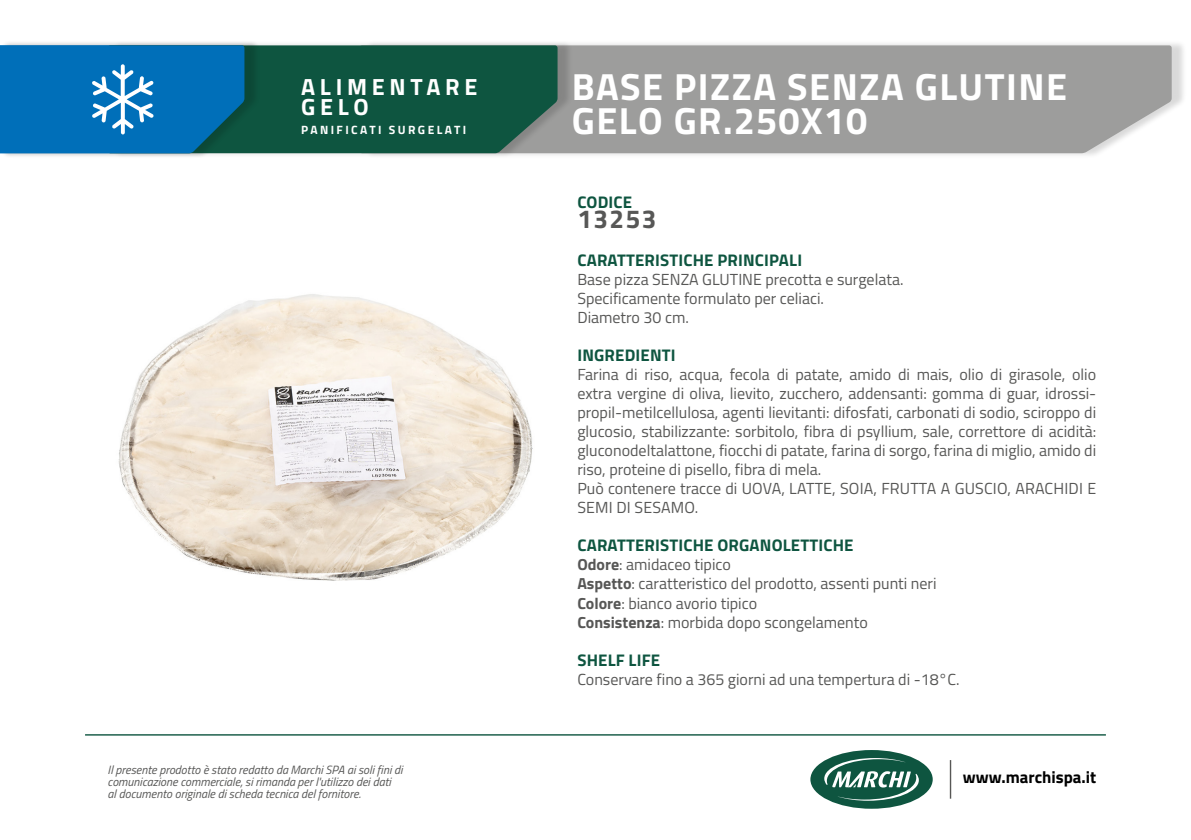
<style>
.page{position:relative;width:1191px;height:840px;background:#fff}
.page>*{position:absolute;margin:0;border:0;box-sizing:border-box;transform-origin:0 0}
.t1{font:700 37.8px/34.2px "Titillium Web";letter-spacing:.04em;color:#fff}
.t2{font:700 26px "Titillium Web";letter-spacing:.06em;color:#575756}
.t3{font:700 23.4px "Titillium Web";letter-spacing:.2em;color:#fff}
.t4{font:700 16.8px "Titillium Web";letter-spacing:.01em;color:#0e5540}
.t5{font:700 16.8px "Titillium Web";color:#000}
.t6{font:16px/19px "Titillium Web";color:#575756;text-align:justify}
.t7{font:italic 12px/12px "Titillium Web";color:#575756}
.t8{font:700 12px "Titillium Web";letter-spacing:.2em;color:#fff}
.s1{font-weight:700}
</style>
<div class="page">
<div style="left:364px;top:40px;width:823px;height:119px;background:#000;opacity:.15"></div>
<div style="left:573px;top:45px;width:598px;height:108px;background:#9d9d9c"></div>
<div style="left:112px;top:40px;width:461px;height:119px;background:#000;opacity:.15"></div>
<div style="left:260px;top:45px;width:297px;height:108px;background:#0e5540"></div>
<div style="left:0;top:40px;width:260px;height:119px;background:#000;opacity:.15"></div>
<svg style="left:0;top:45px;width:244px;height:108px"></svg>
<img style="left:118px;top:294px;width:415px;height:287px">
<hr style="left:949px;top:759px;width:2px;height:39px;background:#575756">
<div style="left:810px;top:749px;width:122px;height:59px;background:#0e5540;border-radius:50%"></div>
<svg style="left:824px;top:757px;width:95px;height:43px"></svg>
<hr style="left:85px;top:733px;width:1021px;height:2px;background:#0e5540">
<p class="t3" style="left:301px;top:69px;width:178px">ALIMENTARE</p>
<p class="t3" style="left:301px;top:89px;width:69px">GELO</p>
<p class="t8" style="left:301px;top:121px;width:166px">PANIFICATI SURGELATI</p>
<p class="t7" style="left:108px;top:762px;width:296px">Il presente prodotto è stato redatto da Marchi SPA ai soli fini di comunicazione commerciale, si rimanda per l'utilizzo dei dati<br>al documento originale di scheda tecnica del fornitore.</p>
<p class="t1" style="left:572px;top:67px;width:497px">BASE PIZZA SENZA GLUTINE<br>GELO GR.250X10</p>
<p class="t4" style="left:577px;top:189px;width:56px">CODICE</p>
<p class="t2" style="left:577px;top:199px;width:81px">13253</p>
<p class="t4" style="left:577px;top:247px;width:226px">CARATTERISTICHE PRINCIPALI</p>
<p class="t6" style="left:577px;top:269px;width:328px">Base pizza SENZA GLUTINE precotta e surgelata.</p>
<p class="t6" style="left:577px;top:288px;width:248px">Specificamente formulato per celiaci.</p>
<p class="t6" style="left:577px;top:307px;width:113px">Diametro 30 cm.</p>
<p class="t4" style="left:577px;top:342px;width:100px">INGREDIENTI</p>
<p class="t6" style="left:577px;top:364px;width:520px">Farina di riso, acqua, fecola di patate, amido di mais, olio di girasole, olio extra vergine di oliva, lievito, zucchero, addensanti: gomma di guar, idrossi&shy;propil-metilcellulosa, agenti lievitanti: difosfati, carbonati di sodio, sciroppo di glucosio, stabilizzante: sorbitolo, fibra di psyllium, sale, correttore di acidità: gluconodeltalattone, fiocchi di patate, farina di sorgo, farina di miglio, amido di riso, proteine di pisello, fibra di mela.</p>
<p class="t6" style="left:577px;top:478px;width:520px">Può contenere tracce di UOVA, LATTE, SOIA, FRUTTA A GUSCIO, ARACHIDI E<br>SEMI DI SESAMO.</p>
<p class="t4" style="left:577px;top:532px;width:278px">CARATTERISTICHE ORGANOLETTICHE</p>
<p class="t6" style="left:577px;top:554px;width:155px"><span class="s1">Odore</span>: amidaceo tipico</p>
<p class="t6" style="left:577px;top:573px;width:361px"><span class="s1">Aspetto</span>: caratteristico del prodotto, assenti punti neri</p>
<p class="t6" style="left:577px;top:592px;width:181px"><span class="s1">Colore</span>: bianco avorio tipico</p>
<p class="t6" style="left:577px;top:611px;width:292px"><span class="s1">Consistenza</span>: morbida dopo scongelamento</p>
<p class="t4" style="left:577px;top:646px;width:84px">SHELF LIFE</p>
<p class="t6" style="left:577px;top:668px;width:384px">Conservare fino a 365 giorni ad una tempertura di -18°C.</p>
<p class="t5" style="left:963px;top:764px;width:135px">www.marchispa.it</p>
</div>
